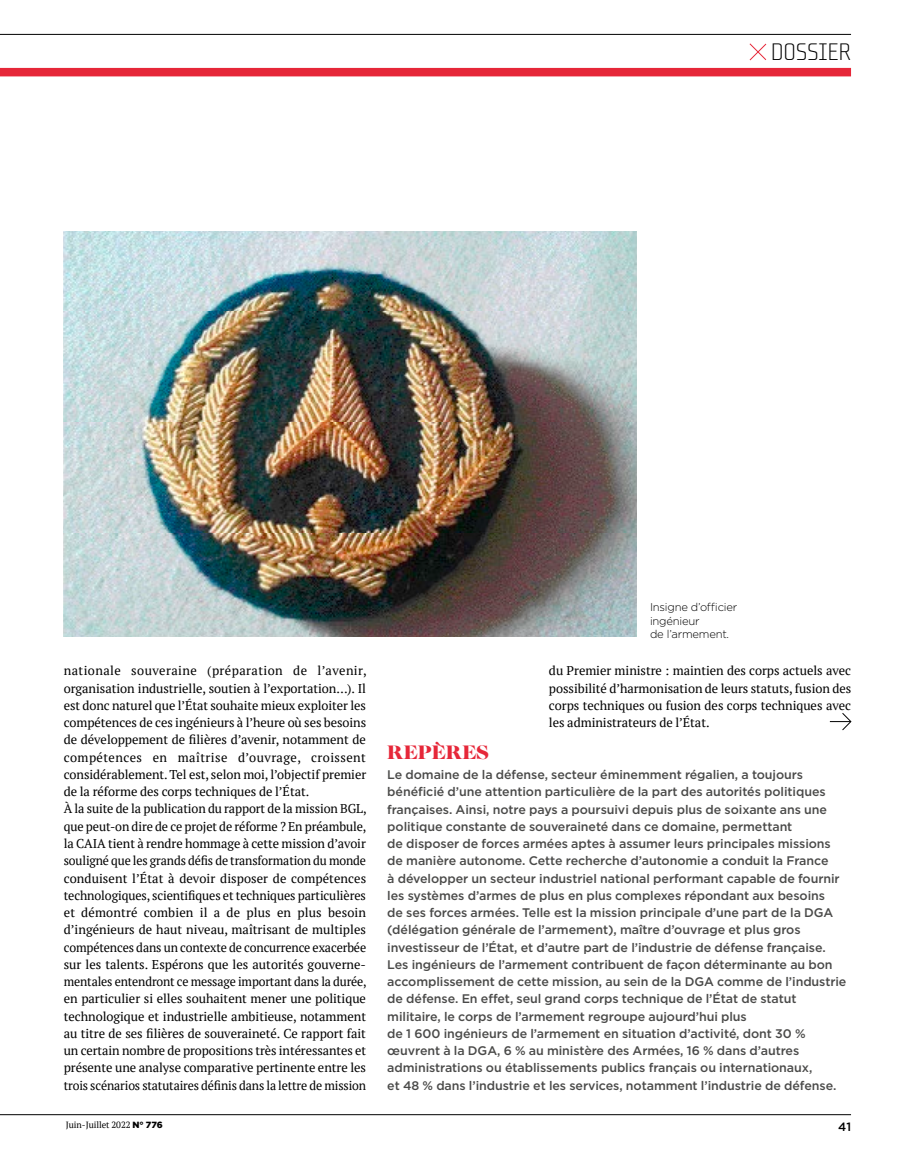
<style>
.page{position:relative;width:915px;height:1170px;background:#fff}
.page>*{position:absolute;margin:0;border:0;box-sizing:border-box;transform-origin:0 0}
.t1{font:25.95px "Transfer B Gauge";letter-spacing:-.01em;color:#000}
.t2{font:19.5px "Caslon Graphique SHOP";color:#e62739}
.t3{font:12.75px/17.2px "PT Serif";letter-spacing:-.005em;color:#000}
.t4{font:500 12.45px/17.2px "Gotham";letter-spacing:-.005em;color:#4a4a49}
.t5{font:500 12px "Gotham";color:#000}
.t6{font:300 11.25px/13.5px "Gotham";letter-spacing:-.02em;color:#000}
.t7{font:9px "PT Serif";letter-spacing:-.005em;color:#000}
.s1{font-family:"Gotham";font-weight:900}
</style>
<div class="page">
<hr style="left:0;top:1114px;width:850px;height:1px;background:#000">
<hr style="left:0;top:34px;width:850px;height:1px;background:#000">
<svg style="left:749px;top:43px;width:17px;height:18px"></svg>
<div style="left:0;top:68px;width:850px;height:8px;background:#e62739"></div>
<svg style="left:829px;top:713px;width:22px;height:17px"></svg>
<img style="left:64px;top:232px;width:572px;height:404px">
<h1 class="t1" style="left:770px;top:38px;width:82px">DOSSIER</h1>
<p class="t3" style="left:64px;top:662px;width:304px">nationale souveraine (préparation de l’avenir, organisation industrielle, soutien à l’exportation…). Il est donc naturel que l’État souhaite mieux exploiter les compétences de ces ingénieurs à l’heure où ses besoins de développement de filières d’avenir, notamment de compétences en maîtrise d’ouvrage, croissent considérablement. Tel est, selon moi, l’objectif premier de la réforme des corps techniques de l’État.<br>À la suite de la publication du rapport de la mission BGL, que peut-on dire de ce projet de réforme ? En préambule, la CAIA tient à rendre hommage à cette mission d’avoir souligné que les grands défis de transformation du monde conduisent l’État à devoir disposer de compétences technologiques, scientifiques et techniques particulières et démontré combien il a de plus en plus besoin d’ingénieurs de haut niveau, maîtrisant de multiples compétences dans un contexte de concurrence exacerbée sur les talents. Espérons que les autorités gouverne&shy;mentales entendront ce message important dans la durée, en particulier si elles souhaitent mener une politique technologique et industrielle ambitieuse, notamment au titre de ses filières de souveraineté. Ce rapport fait un certain nombre de propositions très intéressantes et présente une analyse comparative pertinente entre les trois scénarios statutaires définis dans la lettre de mission</p>
<p class="t6" style="left:649px;top:600px;width:89px">Insigne d’officier ingénieur<br>de l’armement.</p>
<p class="t3" style="left:549px;top:662px;width:303px;text-align:justify">du Premier ministre : maintien des corps actuels avec possibilité d’harmonisation de leurs statuts, fusion des corps techniques ou fusion des corps techniques avec les administrateurs de l’État.</p>
<h2 class="t2" style="left:387px;top:741px;width:103px">REPÈRES</h2>
<p class="t4" style="left:387px;top:765px;width:460px">Le domaine de la défense, secteur éminemment régalien, a toujours bénéficié d’une attention particulière de la part des autorités politiques françaises. Ainsi, notre pays a poursuivi depuis plus de soixante ans une politique constante de souveraineté dans ce domaine, permettant<br>de disposer de forces armées aptes à assumer leurs principales missions de manière autonome. Cette recherche d’autonomie a conduit la France<br>à développer un secteur industriel national performant capable de fournir les systèmes d’armes de plus en plus complexes répondant aux besoins<br>de ses forces armées. Telle est la mission principale d’une part de la DGA (délégation générale de l’armement), maître d’ouvrage et plus gros investisseur de l’État, et d’autre part de l’industrie de défense française.<br>Les ingénieurs de l’armement contribuent de façon déterminante au bon accomplissement de cette mission, au sein de la DGA comme de l’industrie de défense. En effet, seul grand corps technique de l’État de statut militaire, le corps de l’armement regroupe aujourd’hui plus<br>de 1 600 ingénieurs de l’armement en situation d’activité, dont 30 % œuvrent à la DGA, 6 % au ministère des Armées, 16 % dans d’autres administrations ou établissements publics français ou internationaux,<br>et 48 % dans l’industrie et les services, notamment l’industrie de défense.</p>
<p class="t7" style="left:66px;top:1119px;width:98px">Juin-Juillet 2022 <span class="s1">N° 776</span></p>
<p class="t5" style="left:837px;top:1118px;width:14px">41</p>
</div>
